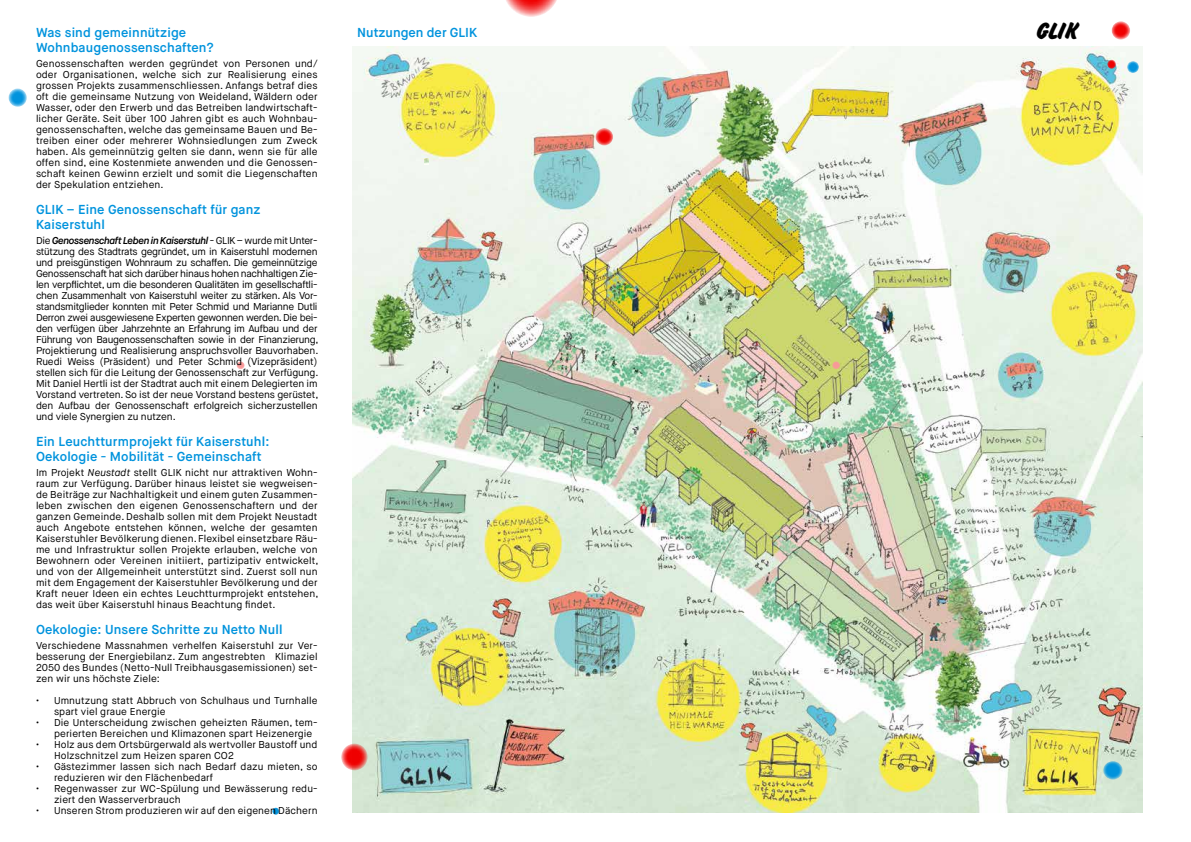
<style>
.page{position:relative;width:1191px;height:842px;background:#fff}
.page>*{position:absolute;margin:0;border:0;box-sizing:border-box;transform-origin:0 0}
.t1{font:24.7px "Brush Hand New";color:#000}
.t2{font:600 13px/15px "Maison Neue";letter-spacing:.01em;color:#0093dd}
.t3{font:10px/11px "Maison Neue";letter-spacing:.01em;color:#000}
.s1{font-weight:600;font-style:italic}
.s2{font-style:italic}
</style>
<div class="page">
<img style="left:353px;top:46px;width:789px;height:766px">
<svg style="left:9px;top:88px;width:18px;height:19px"></svg>
<div style="left:272px;top:808px;width:7px;height:7px;background:#0093dd;border-radius:50%"></div>
<div style="left:237px;top:361px;width:7px;height:8px;background:#f99999;border-radius:50%"></div>
<svg style="left:1103px;top:761px;width:19px;height:19px"></svg>
<div style="left:832px;top:361px;width:8px;height:8px;background:#f99999;border-radius:50%"></div>
<svg style="left:595px;top:128px;width:18px;height:18px"></svg>
<svg style="left:506px;top:0;width:51px;height:17px"></svg>
<svg style="left:1126px;top:61px;width:12px;height:12px"></svg>
<svg style="left:1107px;top:60px;width:9px;height:9px"></svg>
<svg style="left:1111px;top:21px;width:19px;height:19px"></svg>
<svg style="left:424px;top:158px;width:4px;height:6px"></svg>
<svg style="left:341px;top:744px;width:27px;height:26px"></svg>
<h2 class="t2" style="left:36px;top:25px;width:179px">Was sind gemeinnützige<br>Wohnbaugenossenschaften?</h2>
<p class="t3" style="left:36px;top:58px;width:283px;text-align:justify">Genossenschaften werden gegründet von Personen und/ oder Organisationen, welche sich zur Realisierung eines grossen Projekts zusammenschliessen. Anfangs betraf dies oft die gemeinsame Nutzung von Weideland, Wäldern oder Wasser, oder den Erwerb und das Betreiben landwirtschaft&shy;licher Geräte. Seit über 100 Jahren gibt es auch Wohnbau&shy;genossenschaften, welche das gemeinsame Bauen und Be&shy;treiben einer oder mehrerer Wohnsiedlungen zum Zweck haben. Als gemeinnützig gelten sie dann, wenn sie für alle offen sind, eine Kostenmiete anwenden und die Genossen&shy;schaft keinen Gewinn erzielt und somit die Liegenschaften der Spekulation entziehen.</p>
<h2 class="t2" style="left:36px;top:202px;width:226px">GLIK – Eine Genossenschaft für ganz<br>Kaiserstuhl</h2>
<p class="t3" style="left:36px;top:235px;width:284px;text-align:justify">Die <span class="s1">Genossenschaft Leben in Kaiserstuhl</span> - GLIK – wurde mit Unter&shy;stützung des Stadtrats gegründet, um in Kaiserstuhl modernen und preisgünstigen Wohnraum zu schaffen. Die gemeinnützige Genossenschaft hat sich darüber hinaus hohen nachhaltigen Zie&shy;len verpflichtet, um die besonderen Qualitäten im gesellschaftli&shy;chen Zusammenhalt von Kaiserstuhl weiter zu stärken. Als Vor&shy;standsmitglieder konnten mit Peter Schmid und Marianne Dutli Derron zwei ausgewiesene Experten gewonnen werden. Die bei&shy;den verfügen über Jahrzehnte an Erfahrung im Aufbau und der Führung von Baugenossenschaften sowie in der Finanzierung, Projektierung und Realisierung anspruchsvoller Bauvorhaben.<br>Ruedi Weiss (Präsident) und Peter Schmid (Vizepräsident) stellen sich für die Leitung der Genossenschaft zur Verfügung.<br>Mit Daniel Hertli ist der Stadtrat auch mit einem Delegierten im Vorstand vertreten. So ist der neue Vorstand bestens gerüstet, den Aufbau der Genossenschaft erfolgreich sicherzustellen und viele Synergien zu nutzen.</p>
<h2 class="t2" style="left:36px;top:434px;width:235px">Ein Leuchtturmprojekt für Kaiserstuhl:<br>Oekologie - Mobilität - Gemeinschaft</h2>
<p class="t3" style="left:36px;top:467px;width:284px;text-align:justify">Im Projekt <span class="s2">Neustadt</span> stellt GLIK nicht nur attraktiven Wohn&shy;raum zur Verfügung. Darüber hinaus leistet sie wegweisen&shy;de Beiträge zur Nachhaltigkeit und einem guten Zusammen&shy;leben zwischen den eigenen Genossenschaftern und der ganzen Gemeinde. Deshalb sollen mit dem Projekt Neustadt auch Angebote entstehen können, welche der gesamten Kaiserstuhler Bevölkerung dienen. Flexibel einsetzbare Räu&shy;me und Infrastruktur sollen Projekte erlauben, welche von Bewohnern oder Vereinen initiiert, partizipativ entwickelt, und von der Allgemeinheit unterstützt sind. Zuerst soll nun mit dem Engagement der Kaiserstuhler Bevölkerung und der Kraft neuer Ideen ein echtes Leuchtturmprojekt entstehen, das weit über Kaiserstuhl hinaus Beachtung findet.</p>
<h2 class="t2" style="left:36px;top:622px;width:248px">Oekologie: Unsere Schritte zu Netto Null</h2>
<p class="t3" style="left:36px;top:640px;width:283px;text-align:justify">Verschiedene Massnahmen verhelfen Kaiserstuhl zur Ver&shy;besserung der Energiebilanz. Zum angestrebten Klimaziel 2050 des Bundes (Netto-Null Treibhausgasemissionen) set&shy;zen wir uns höchste Ziele:</p>
<p class="t3" style="left:54px;top:695px;width:265px;text-indent:-18px">• Umnutzung statt Abbruch von Schulhaus und Turnhalle spart viel graue Energie</p>
<p class="t3" style="left:54px;top:717px;width:265px;text-indent:-18px">• Die Unterscheidung zwischen geheizten Räumen, tem&shy;perierten Bereichen und Klimazonen spart Heizenergie</p>
<p class="t3" style="left:54px;top:739px;width:265px;text-indent:-18px">• Holz aus dem Ortsbürgerwald als wertvoller Baustoff und<br>Holzschnitzel zum Heizen sparen CO2</p>
<p class="t3" style="left:54px;top:761px;width:265px;text-indent:-18px">• Gästezimmer lassen sich nach Bedarf dazu mieten, so reduzieren wir den Flächenbedarf</p>
<p class="t3" style="left:54px;top:783px;width:265px;text-indent:-18px">• Regenwasser zur WC-Spülung und Bewässerung redu&shy;ziert den Wasserverbrauch</p>
<p class="t3" style="left:36px;top:805px;width:283px">• Unseren Strom produzieren wir auf den eigenen Dächern</p>
<h2 class="t2" style="left:357px;top:25px;width:121px">Nutzungen der GLIK</h2>
<h1 class="t1" style="left:1036px;top:15px;width:43px">GLIK</h1>
</div>
